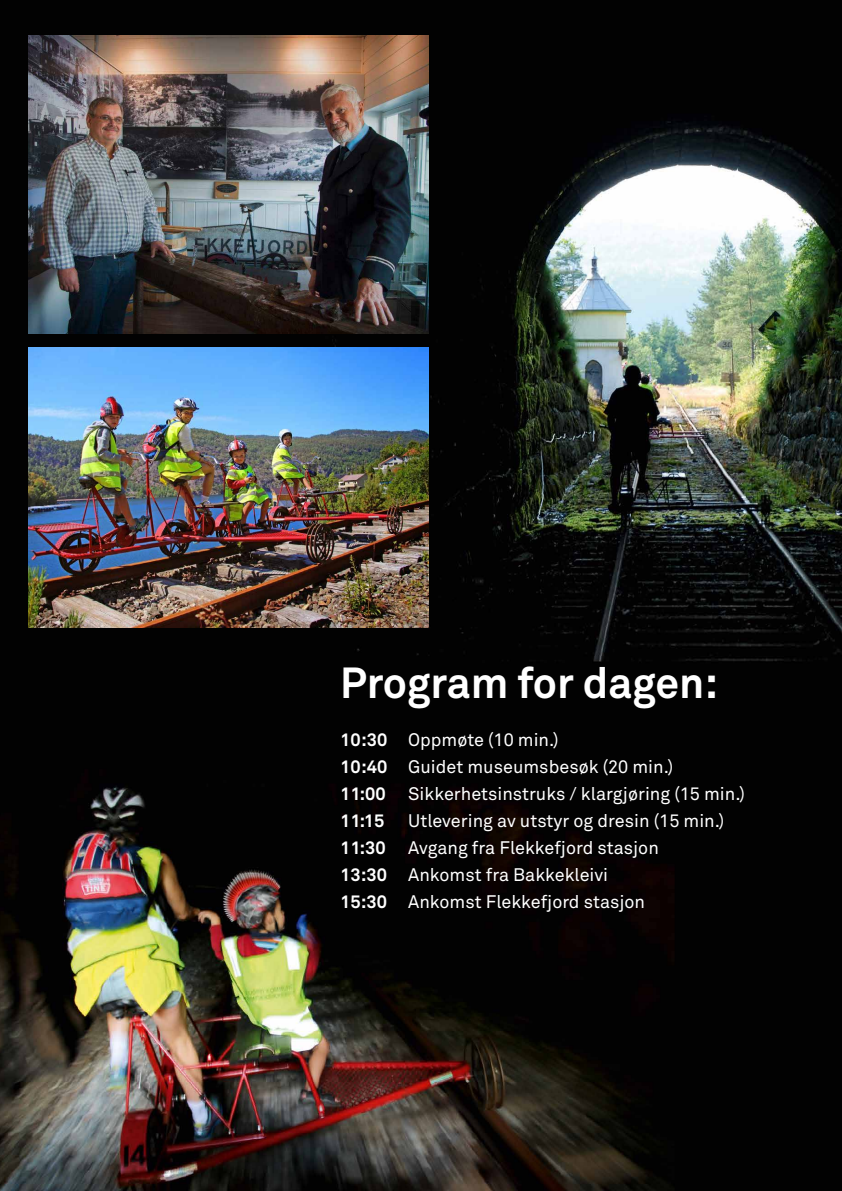
<style>
.page{position:relative;width:842px;height:1191px;background:#fff}
.page>*{position:absolute;margin:0;border:0;box-sizing:border-box;transform-origin:0 0}
.t1{font:700 43px "Akkurat";color:#fff}
.t2{font:18px/26.8px "Akkurat";color:#fff}
.t3{font:700 18px "Akkurat";color:#fff}
.s1{font-weight:700}
</style>
<div class="page">
<img style="left:0;top:0;width:842px;height:1191px">
<img style="left:28px;top:36px;width:401px;height:297px">
<img style="left:28px;top:347px;width:401px;height:280px">
<h1 class="t1" style="left:340px;top:655px;width:379px">Program for dagen:</h1>
<p class="t2" style="left:340px;top:727px;width:334px"><span class="s1">10:30</span> Oppmøte (10 min.)<br><span class="s1">10:40</span> Guidet museumsbesøk (20 min.)<br><span class="s1">11:00</span></p>
<p class="t2" style="left:408px;top:781px;width:338px">Sikkerhetsinstruks / klargjøring (15 min.)</p>
<p class="t3" style="left:340px;top:809px;width:46px">11:15</p>
<p class="t2" style="left:408px;top:807px;width:318px">Utlevering av utstyr og dresin (15 min.)</p>
<p class="t3" style="left:340px;top:836px;width:47px">11:30</p>
<p class="t2" style="left:340px;top:834px;width:320px;text-indent:68px">Avgang fra Flekkefjord stasjon<br><span class="s1">13:30</span> Ankomst fra Bakkekleivi<br><span class="s1">15:30</span> Ankomst Flekkefjord stasjon</p>
</div>
